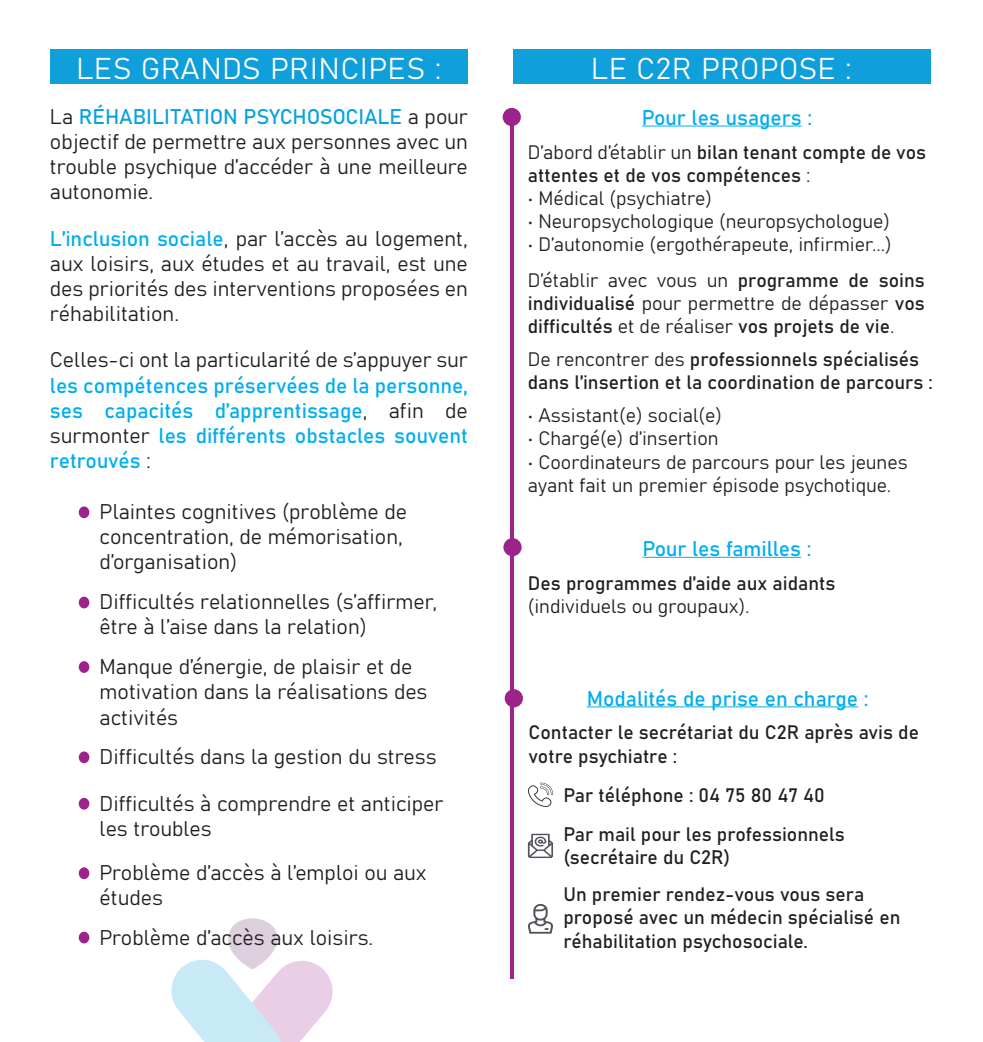
<style>
.page{position:relative;width:983px;height:1042px;background:#fff}
.page>*{position:absolute;margin:0;border:0;box-sizing:border-box;transform-origin:0 0}
.t1{font:29.75px "Bahnschrift";letter-spacing:.025em;color:#fff}
.t2{font:21px/25.2px "Bahnschrift";color:#231f20;text-align:justify}
.t3{font:21px/25.2px "Bahnschrift";color:#00aeef;text-align:justify}
.t4{font:19.25px/23.1px "Bahnschrift";color:#231f20}
.s1{color:#08a2de}
.s2{color:#00aeef}
.s3{color:#231f20}
</style>
<div class="page">
<svg style="left:171px;top:918px;width:162px;height:124px"></svg>
<div style="left:50px;top:50px;width:418px;height:34px;background:#0f9fdb"></div>
<hr style="left:641px;top:126px;width:160px;height:1px;background:#00aeef">
<hr style="left:510px;top:108px;width:3px;height:871px;background:#9b238a">
<div style="left:503px;top:538px;width:18px;height:18px;background:#9b238a;border-radius:50%"></div>
<div style="left:502px;top:108px;width:18px;height:18px;background:#9b238a;border-radius:50%"></div>
<div style="left:512px;top:50px;width:418px;height:34px;background:#0f9fdb"></div>
<hr style="left:642px;top:557px;width:158px;height:1px;background:#00aeef">
<div style="left:504px;top:689px;width:19px;height:18px;background:#9b238a;border-radius:50%"></div>
<hr style="left:586px;top:706px;width:272px;height:1px;background:#00aeef">
<svg style="left:527px;top:782px;width:26px;height:25px"></svg>
<svg style="left:527px;top:834px;width:26px;height:24px"></svg>
<svg style="left:527px;top:904px;width:26px;height:29px"></svg>
<div style="left:79px;top:506px;width:10px;height:12px;background:#9b238a;border-radius:50%"></div>
<div style="left:79px;top:597px;width:10px;height:11px;background:#9b238a;border-radius:50%"></div>
<div style="left:79px;top:661px;width:10px;height:12px;background:#9b238a;border-radius:50%"></div>
<div style="left:79px;top:751px;width:10px;height:12px;background:#9b238a;border-radius:50%"></div>
<div style="left:79px;top:798px;width:10px;height:11px;background:#9b238a;border-radius:50%"></div>
<div style="left:79px;top:867px;width:10px;height:12px;background:#9b238a;border-radius:50%"></div>
<div style="left:79px;top:931px;width:10px;height:12px;background:#9b238a;border-radius:50%"></div>
<p class="t1" style="left:76px;top:46px;width:366px">LES GRANDS PRINCIPES :</p>
<p class="t2" style="left:50px;top:102px;width:419px">La <span class="s1">RÉHABILITATION PSYCHOSOCIALE</span> a pour objectif de permettre aux personnes avec un trouble psychique d’accéder à une meilleure autonomie.</p>
<p class="t2" style="left:50px;top:224px;width:419px"><span class="s2">L’inclusion sociale</span>, par l’accès au logement, aux loisirs, aux études et au travail, est une des priorités des interventions proposées en réhabilitation.</p>
<p class="t3" style="left:50px;top:346px;width:419px"><span class="s3">Celles-ci ont la particularité de s’appuyer sur </span>les compétences préservées de la personne, ses capacités d’apprentissage<span class="s3">, afin de surmonter</span> les différents obstacles souvent retrouvés <span class="s3">:</span></p>
<p class="t2" style="left:100px;top:497px;width:309px">Plaintes cognitives (problème de</p>
<p class="t2" style="left:100px;top:522px;width:305px">concentration, de mémorisation,</p>
<p class="t2" style="left:100px;top:548px;width:139px">d’organisation)</p>
<p class="t2" style="left:100px;top:587px;width:339px">Difficultés relationnelles (s’affirmer,</p>
<p class="t2" style="left:100px;top:613px;width:269px">être à l’aise dans la relation)</p>
<p class="t2" style="left:100px;top:653px;width:314px">Manque d’énergie, de plaisir et de</p>
<p class="t2" style="left:100px;top:678px;width:329px">motivation dans la réalisations des</p>
<p class="t2" style="left:100px;top:703px;width:80px">activités</p>
<p class="t2" style="left:100px;top:743px;width:338px">Difficultés dans la gestion du stress</p>
<p class="t2" style="left:100px;top:789px;width:345px">Difficultés à comprendre et anticiper</p>
<p class="t2" style="left:100px;top:814px;width:113px">les troubles</p>
<p class="t2" style="left:100px;top:858px;width:328px">Problème d’accès à l’emploi ou aux</p>
<p class="t2" style="left:100px;top:884px;width:65px">études</p>
<p class="t2" style="left:100px;top:923px;width:275px">Problème d’accès aux loisirs.</p>
<p class="t1" style="left:591px;top:46px;width:262px">LE C2R PROPOSE :</p>
<p class="t3" style="left:641px;top:104px;width:172px">Pour les usagers :</p>
<p class="t4" style="left:527px;top:139px;width:399px">D’abord d’établir un bilan tenant compte de vos attentes et de vos compétences :</p>
<p class="t4" style="left:527px;top:185px;width:185px">• Médical (psychiatre)</p>
<p class="t4" style="left:527px;top:208px;width:363px">• Neuropsychologique (neuropsychologue)</p>
<p class="t4" style="left:527px;top:231px;width:365px">• D’autonomie (ergothérapeute, infirmier...)</p>
<p class="t4" style="left:527px;top:267px;width:398px;text-align:justify">D’établir avec vous un programme de soins individualisé pour permettre de dépasser vos difficultés et de réaliser vos projets de vie.</p>
<p class="t4" style="left:527px;top:346px;width:406px">De rencontrer des professionnels spécialisés dans l’insertion et la coordination de parcours :</p>
<p class="t4" style="left:527px;top:403px;width:195px">• Assistant(e) social(e)</p>
<p class="t4" style="left:527px;top:426px;width:192px">• Chargé(e) d’insertion</p>
<p class="t4" style="left:527px;top:449px;width:381px">• Coordinateurs de parcours pour les jeunes ayant fait un premier épisode psychotique.</p>
<p class="t3" style="left:642px;top:535px;width:170px">Pour les familles :</p>
<p class="t4" style="left:527px;top:570px;width:309px">Des programmes d’aide aux aidants (individuels ou groupaux).</p>
<p class="t3" style="left:586px;top:684px;width:283px">Modalités de prise en charge :</p>
<p class="t4" style="left:528px;top:720px;width:392px">Contacter le secrétariat du C2R après avis de votre psychiatre :</p>
<p class="t4" style="left:563px;top:782px;width:263px">Par téléphone : 04 75 80 47 40</p>
<p class="t4" style="left:563px;top:821px;width:283px">Par mail pour les professionnels (secrétaire du C2R)</p>
<p class="t4" style="left:563px;top:881px;width:338px">Un premier rendez-vous vous sera proposé avec un médecin spécialisé en réhabilitation psychosociale.</p>
</div>
